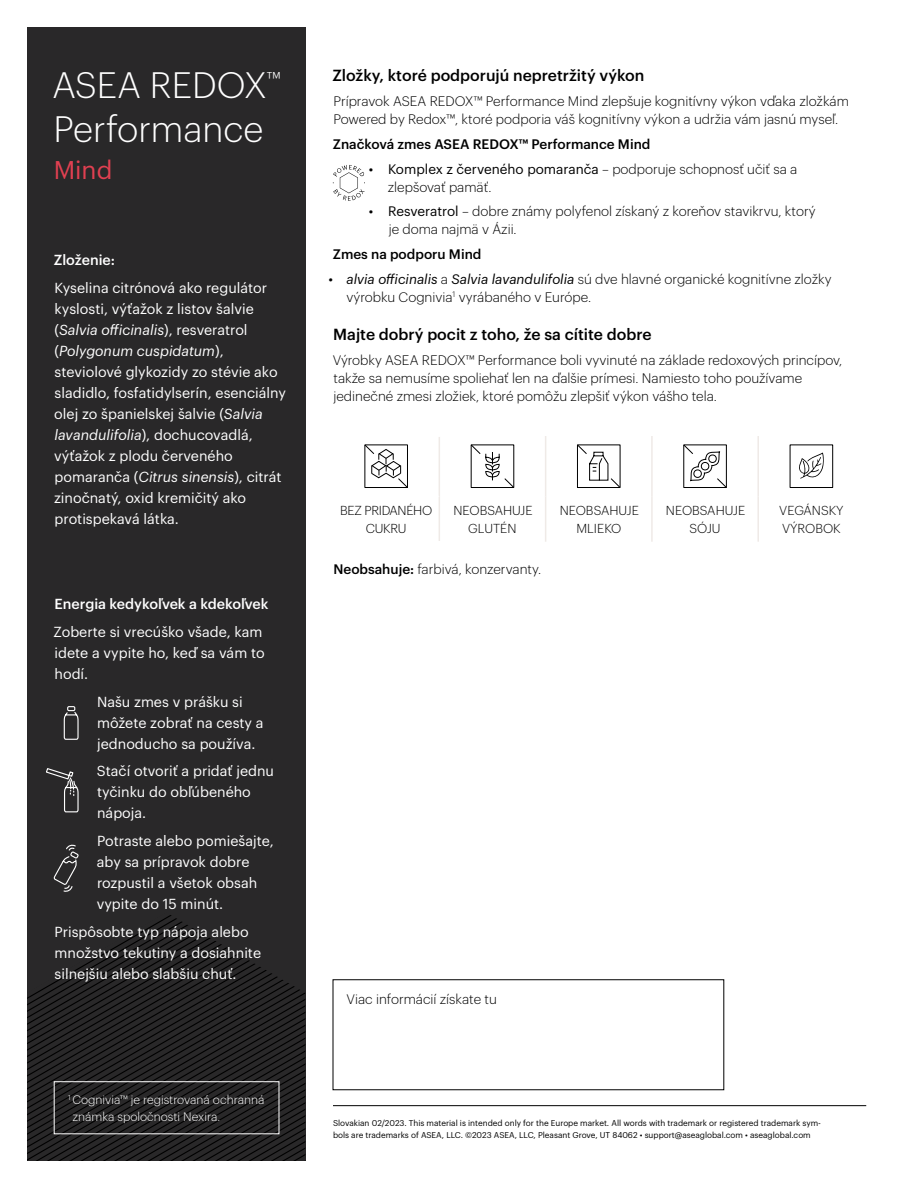
<style>
.page{position:relative;width:918px;height:1188px;background:#fff}
.page>*{position:absolute;margin:0;border:0;box-sizing:border-box;transform-origin:0 0}
.t1{font:300 36px/43.2px "Graphik";color:#fff}
.t2{font:25.05px "Graphik";color:#e14051}
.t3{font:500 15.75px "Graphik";color:#000}
.t4{font:14.25px/21px "Graphik";color:#fff}
.t5{font:500 14.25px "Graphik";color:#fff}
.t6{font:300 13.5px/18px "Graphik";color:#000}
.t7{font:500 13.5px "Graphik";color:#000}
.t8{font:300 12.75px/18px "Graphik";color:#000;text-align:center}
.t9{font:300 12.75px/18px "Graphik";letter-spacing:-.025em;color:#000;text-align:center}
.t10{font:300 12px/16.5px "Graphik";color:#fff}
.t11{font:8.25px/12px "Graphik";color:#000}
.s1{font-style:italic}
.s2{font-weight:400}
.s3{font-weight:400;font-style:italic}
.s4{font-weight:500}
</style>
<div class="page">
<div style="left:27px;top:27px;width:279px;height:1134px;background:#292829"></div>
<svg style="left:27px;top:915px;width:278px;height:246px"></svg>
<hr style="left:333px;top:1105px;width:533px;height:1px;background:#000">
<svg style="left:333px;top:165px;width:32px;height:36px"></svg>
<hr style="left:545px;top:436px;width:1px;height:60px;background:#efeae7">
<hr style="left:651px;top:436px;width:2px;height:60px;background:#efeae7">
<hr style="left:757px;top:436px;width:2px;height:60px;background:#efeae7">
<hr style="left:545px;top:496px;width:1px;height:46px;background:#efeae7">
<hr style="left:651px;top:496px;width:2px;height:46px;background:#efeae7">
<hr style="left:757px;top:496px;width:2px;height:46px;background:#efeae7">
<hr style="left:439px;top:437px;width:1px;height:59px;background:#efeae7">
<hr style="left:439px;top:496px;width:1px;height:45px;background:#efeae7">
<svg style="left:364px;top:444px;width:44px;height:44px"></svg>
<svg style="left:470px;top:444px;width:45px;height:44px"></svg>
<svg style="left:577px;top:444px;width:44px;height:44px"></svg>
<svg style="left:683px;top:444px;width:44px;height:44px"></svg>
<div style="left:790px;top:445px;width:43px;height:43px;border:1px solid #000"></div>
<svg style="left:799px;top:452px;width:25px;height:27px"></svg>
<svg style="left:63px;top:706px;width:16px;height:34px"></svg>
<svg style="left:46px;top:768px;width:33px;height:45px"></svg>
<svg style="left:53px;top:844px;width:26px;height:48px"></svg>
<h1 class="t1" style="left:52px;top:61px;width:230px">ASEA REDOX<sup>™<br></sup>Performance</h1>
<h2 class="t2" style="left:54px;top:151px;width:60px">Mind</h2>
<p class="t5" style="left:54px;top:249px;width:63px">Zloženie:</p>
<p class="t4" style="left:54px;top:276px;width:234px">Kyselina citrónová ako regulátor kyslosti, výťažok z listov šalvie (<span class="s1">Salvia officinalis</span>), resveratrol (<span class="s1">Polygonum cuspidatum</span>), steviolové glykozidy zo stévie ako sladidlo, fosfatidylserín, esenciálny olej zo španielskej šalvie (<span class="s1">Salvia lavandulifolia</span>), dochucovadlá, výťažok z plodu červeného pomaranča (<span class="s1">Citrus sinensis</span>), citrát zinočnatý, oxid kremičitý ako protispekavá látka.</p>
<p class="t5" style="left:55px;top:593px;width:215px">Energia kedykoľvek a kdekoľvek</p>
<p class="t4" style="left:53px;top:620px;width:213px">Zoberte si vrecúško všade, kam idete a vypite ho, keď sa vám to hodí.</p>
<p class="t4" style="left:97px;top:690px;width:168px">Našu zmes v prášku si môžete zobrať na cesty a jednoducho sa používa.</p>
<p class="t4" style="left:97px;top:760px;width:179px">Stačí otvoriť a pridať jednu tyčinku do obľúbeného nápoja.</p>
<p class="t4" style="left:97px;top:829px;width:179px">Potraste alebo pomiešajte, aby sa prípravok dobre rozpustil a všetok obsah vypite do 15 minút.</p>
<p class="t4" style="left:55px;top:920px;width:208px">Prispôsobte typ nápoja alebo množstvo tekutiny a dosiahnite silnejšiu alebo slabšiu chuť.</p>
<p class="t10" style="left:72px;top:1091px;width:193px;text-indent:-4px"><sup>1</sup> Cognivia™ je registrovaná ochranná známka spoločnosti Nexira.</p>
<p class="t3" style="left:332px;top:64px;width:314px">Zložky, ktoré podporujú nepretržitý výkon</p>
<p class="t6" style="left:333px;top:91px;width:517px">Prípravok ASEA REDOX™ Performance Mind zlepšuje kognitívny výkon vďaka zložkám<br>Powered by Redox™, ktoré podporia váš kognitívny výkon a udržia vám jasnú myseľ.</p>
<p class="t7" style="left:333px;top:134px;width:319px">Značková zmes ASEA REDOX™ Performance Mind</p>
<p class="t6" style="left:388px;top:159px;width:411px;text-indent:-19px"><span class="s2">• Komplex z červeného pomaranča</span> – podporuje schopnosť učiť sa a zlepšovať pamäť.</p>
<p class="t6" style="left:389px;top:201px;width:428px;text-indent:-20px"><span class="s2">• Resveratrol</span> – dobre známy polyfenol získaný z koreňov stavikrvu, ktorý je doma najmä v Ázii.</p>
<p class="t7" style="left:333px;top:244px;width:150px">Zmes na podporu Mind</p>
<p class="t6" style="left:347px;top:269px;width:487px;text-indent:-18px"><span class="s3">• alvia officinalis</span> a <span class="s3">Salvia lavandulifolia</span> sú dve hlavné organické kognitívne zložky výrobku Cognivia<sup>1</sup> vyrábaného v Európe.</p>
<p class="t3" style="left:333px;top:322px;width:320px">Majte dobrý pocit z toho, že sa cítite dobre</p>
<p class="t6" style="left:333px;top:350px;width:511px">Výrobky ASEA REDOX™ Performance boli vyvinuté na základe redoxových princípov, takže sa nemusíme spoliehať len na ďalšie prímesi. Namiesto toho používame jedinečné zmesi zložiek, ktoré pomôžu zlepšiť výkon vášho tela.</p>
<p class="t9" style="left:340px;top:501px;width:94px">BEZ PRIDANÉHO<br>CUKRU</p>
<p class="t8" style="left:453px;top:501px;width:81px">NEOBSAHUJE<br>GLUTÉN</p>
<p class="t8" style="left:560px;top:501px;width:81px">NEOBSAHUJE<br>MLIEKO</p>
<p class="t8" style="left:666px;top:501px;width:81px">NEOBSAHUJE<br>SÓJU</p>
<p class="t8" style="left:779px;top:501px;width:66px;text-align:left">VEGÁNSKY<br>VÝROBOK</p>
<p class="t6" style="left:334px;top:559px;width:209px"><span class="s4">Neobsahuje:</span> farbivá, konzervanty.</p>
<p class="t6" style="left:347px;top:989px;width:152px">Viac informácií získate tu</p>
<p class="t11" style="left:333px;top:1116px;width:489px">Slovakian 02/2023. This material is intended only for the Europe market. All words with trademark or registered trademark sym&shy;bols are trademarks of ASEA, LLC. ©2023 ASEA, LLC, Pleasant Grove, UT 84062 • support@aseaglobal.com • aseaglobal.com</p>
</div>
